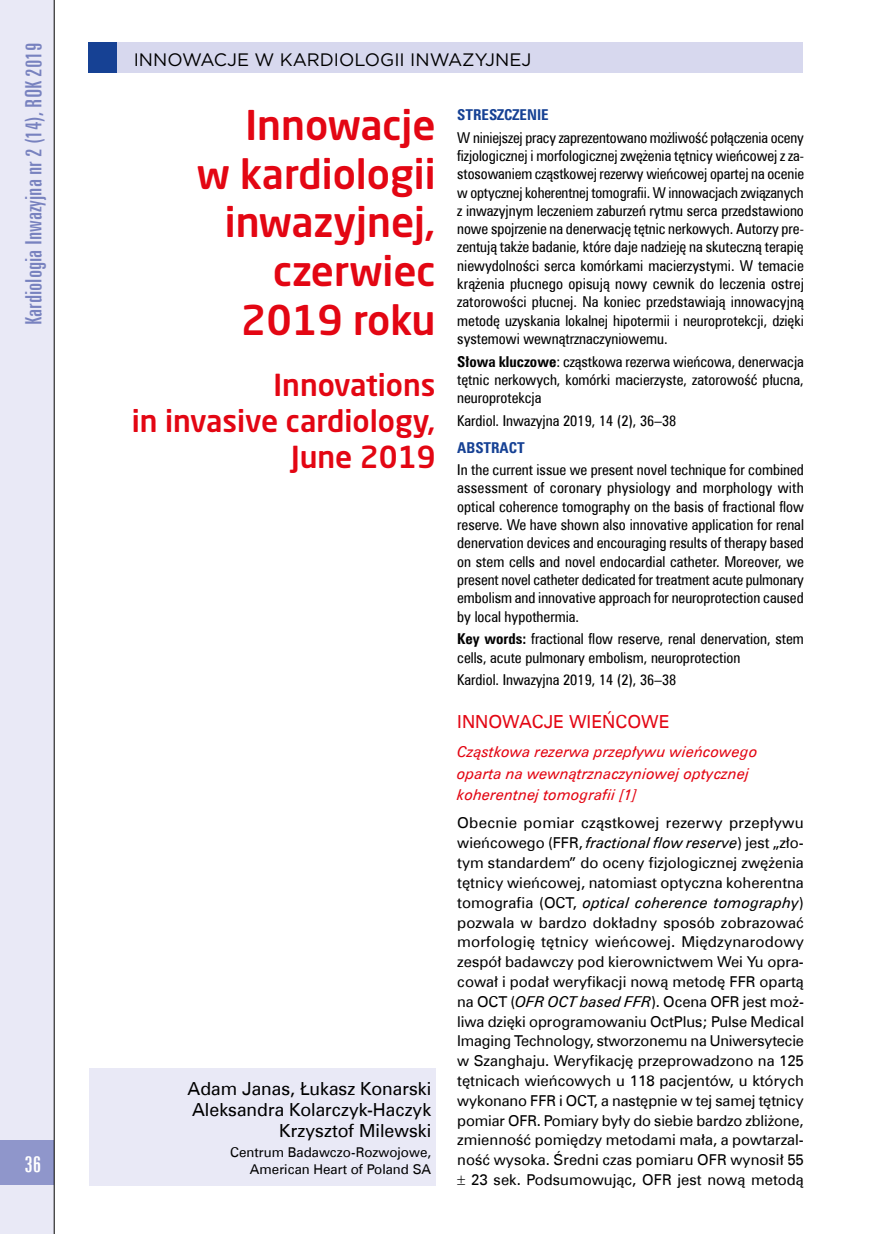
<style>
.page{position:relative;width:872px;height:1234px;background:#fff}
.page>*{position:absolute;margin:0;border:0;box-sizing:border-box;transform-origin:0 0}
.t1{font:500 40.5px/48.6px "Neo Sans Pro";color:#e30613;text-align:right}
.t2{font:500 30px/36px "Neo Sans Pro";color:#e30613;text-align:right}
.t3{font:22.5px "Zurich X Cn EU";color:#7882bf;scale:1.07 1}
.t4{font:22.5px "Zurich X Cn EU";color:#fff;scale:1.07 1}
.t5{font:18px/21px "Zurich EU";color:#000;text-align:right}
.t6{font:18px "Gotham";color:#000}
.t7{font:18px "Zurich EU";color:#e30613}
.t8{font:15px/18.3px "Zurich Cn EU";color:#000;text-align:justify}
.t9{font:15px/19.8px "Zurich EU";color:#000;text-align:right}
.t10{font:italic 15px/21.3px "Zurich EU";color:#e30613}
.t11{font:700 15px "Zurich Cn EU";color:#164194}
.t12{font:13.5px/16.5px "Zurich EU";color:#000;text-align:right}
.s1{font-weight:700}
.s2{font-style:italic}
</style>
<div class="page">
<div style="left:0;top:0;width:54px;height:1233px;background:#e9e9f6"></div>
<div style="left:0;top:1140px;width:54px;height:44px;background:#8f96cb"></div>
<hr style="left:54px;top:0;width:1px;height:1233px;background:#000">
<div style="left:89px;top:1067px;width:347px;height:117px;background:#e9e9f6"></div>
<div style="left:88px;top:43px;width:715px;height:30px;background:#d7d8ee"></div>
<div style="left:88px;top:43px;width:29px;height:30px;background:#164194"></div>
<h3 class="t3" style="left:20px;top:325px;width:265px;rotate:-90deg">Kardiologia Inwazyjna nr 2 (14), ROK 2019</h3>
<h3 class="t4" style="left:24px;top:1150px;width:17px">36</h3>
<p class="t6" style="left:134px;top:48px;width:399px">INNOWACJE W KARDIOLOGII INWAZYJNEJ</p>
<h1 class="t1" style="left:197px;top:100px;width:240px">Innowacje<br>w kardiologii inwazyjnej, czerwiec<br>2019 roku</h1>
<h2 class="t2" style="left:132px;top:366px;width:305px">Innovations<br>in invasive cardiology,<br>June 2019</h2>
<p class="t5" style="left:187px;top:1077px;width:245px">Adam Janas, Łukasz Konarski<br>Aleksandra Kolarczyk-Haczyk<br>Krzysztof Milewski</p>
<p class="t12" style="left:230px;top:1143px;width:202px">Centrum Badawczo-Rozwojowe,<br>American Heart of Poland SA</p>
<p class="t11" style="left:457px;top:105px;width:93px">STRESZCZENIE</p>
<p class="t8" style="left:457px;top:128px;width:348px">W niniejszej pracy zaprezentowano możliwość połączenia oceny fizjologicznej i morfologicznej zwężenia tętnicy wieńcowej z za&shy;stosowaniem cząstkowej rezerwy wieńcowej opartej na ocenie w optycznej koherentnej tomografii. W innowacjach związanych z inwazyjnym leczeniem zaburzeń rytmu serca przedstawiono nowe spojrzenie na denerwację tętnic nerkowych. Autorzy pre&shy;zentują także badanie, które daje nadzieję na skuteczną terapię niewydolności serca komórkami macierzystymi. W temacie krążenia płucnego opisują nowy cewnik do leczenia ostrej zatorowości płucnej. Na koniec przedstawiają innowacyjną metodę uzyskania lokalnej hipotermii i neuroprotekcji, dzięki systemowi wewnątrznaczyniowemu.</p>
<p class="t8" style="left:457px;top:352px;width:348px"><span class="s1">Słowa kluczowe</span>: cząstkowa rezerwa wieńcowa, denerwacja tętnic nerkowych, komórki macierzyste, zatorowość płucna, neuroprotekcja</p>
<p class="t8" style="left:457px;top:411px;width:221px">Kardiol. Inwazyjna 2019, 14 (2), 36–38</p>
<p class="t11" style="left:457px;top:438px;width:69px">ABSTRACT</p>
<p class="t8" style="left:457px;top:460px;width:348px">In the current issue we present novel technique for combined assessment of coronary physiology and morphology with optical coherence tomography on the basis of fractional flow reserve. We have shown also innovative application for renal denervation devices and encouraging results of therapy based on stem cells and novel endocardial catheter. Moreover, we present novel catheter dedicated for treatment acute pulmonary embolism and innovative approach for neuroprotection caused by local hypothermia.</p>
<p class="t8" style="left:457px;top:629px;width:348px"><span class="s1">Key words:</span> fractional flow reserve, renal denervation, stem cells, acute pulmonary embolism, neuroprotection</p>
<p class="t8" style="left:457px;top:670px;width:221px">Kardiol. Inwazyjna 2019, 14 (2), 36–38</p>
<p class="t7" style="left:457px;top:710px;width:214px">INNOWACJE WIEŃCOWE</p>
<p class="t10" style="left:457px;top:741px;width:302px">Cząstkowa rezerwa przepływu wieńcowego oparta na wewnątrznaczyniowej optycznej koherentnej tomografii [1]</p>
<p class="t9" style="left:457px;top:812px;width:348px">Obecnie pomiar cząstkowej rezerwy przepływu wieńcowego (FFR, <span class="s2">fractional flow reserve</span>) jest „zło&shy;tym standardem” do oceny fizjologicznej zwężenia tętnicy wieńcowej, natomiast optyczna koherentna tomografia (OCT, <span class="s2">optical coherence tomography</span>) pozwala w bardzo dokładny sposób zobrazować morfologię tętnicy wieńcowej. Międzynarodowy zespół badawczy pod kierownictwem Wei Yu opra&shy;cował i podał weryfikacji nową metodę FFR opartą na OCT (<span class="s2">OFR OCT based FFR</span>). Ocena OFR jest moż&shy;liwa dzięki oprogramowaniu OctPlus; Pulse Medical Imaging Technology, stworzonemu na Uniwersytecie w Szanghaju. Weryfikację przeprowadzono na 125 tętnicach wieńcowych u 118 pacjentów, u których wykonano FFR i OCT, a następnie w tej samej tętnicy pomiar OFR. Pomiary były do siebie bardzo zbliżone, zmienność pomiędzy metodami mała, a powtarzal&shy;ność wysoka. Średni czas pomiaru OFR wynosił 55<br>23 sek. Podsumowując, OFR jest nową metodą</p>
</div>
